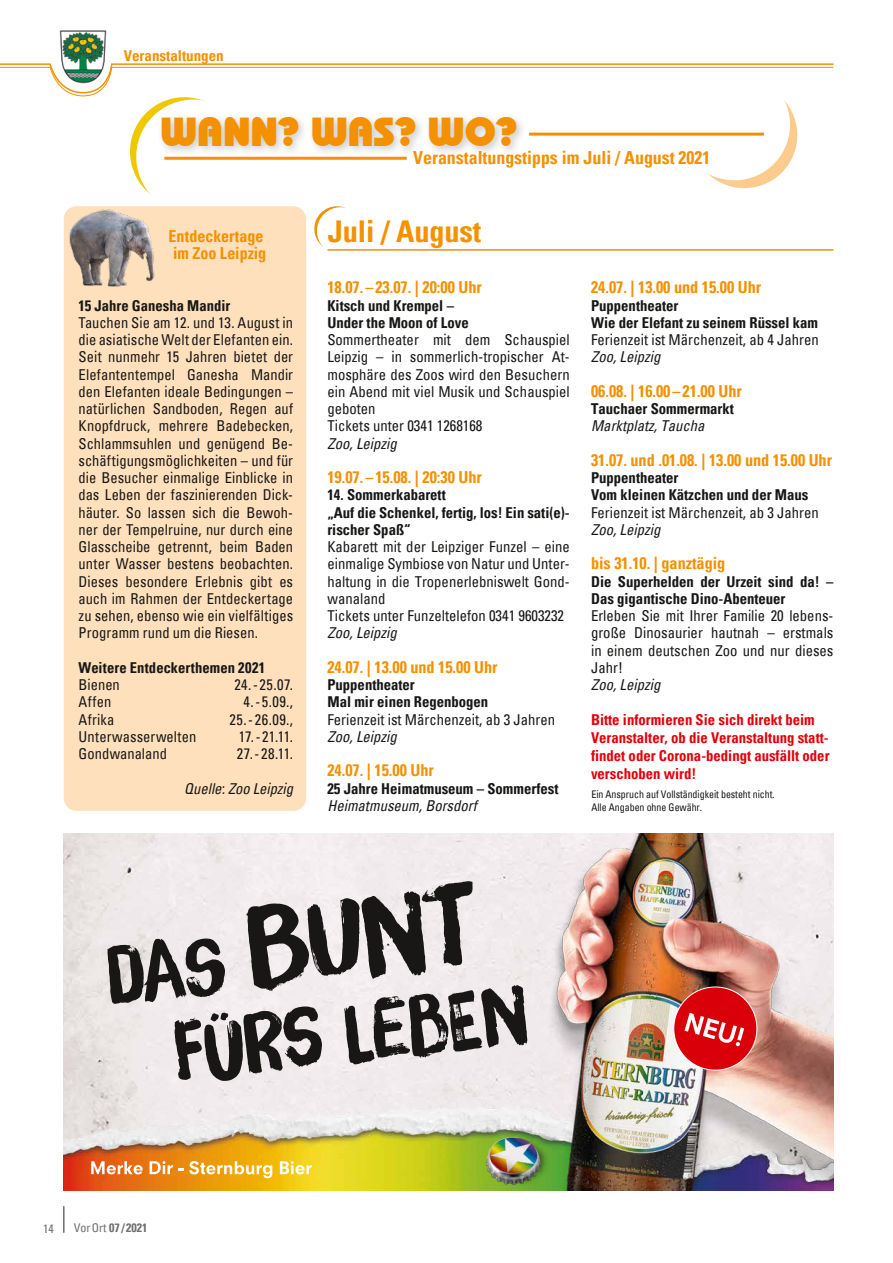
<style>
.page{position:relative;width:893px;height:1263px;background:#fff}
.page>*{position:absolute;margin:0;border:0;box-sizing:border-box;transform-origin:0 0}
.t1{font:800 40.35px "Bauhaus IT Cby BT";color:#f39100}
.t2{font:700 condensed 30px "Univers";color:#f39100}
.t3{font:700 condensed 18px "Univers";color:#f39100}
.t4{font:700 condensed 16.5px "Univers";color:#f39100}
.t5{font:condensed 15px/17.2px "Univers";color:#181716}
.t6{font:700 condensed 15px/17.2px "Univers";color:#181716}
.t7{font:italic condensed 15px "Univers";color:#181716}
.t8{font:700 condensed 15px/18px "Univers";color:#e3000b}
.t9{font:700 condensed 15px "Univers";color:#f39100}
.t10{font:700 condensed 12px "Univers";color:#6e6e6e}
.t11{font:condensed 12px "Univers";color:#6e6e6e}
.t12{font:condensed 10.5px/12.6px "Univers";letter-spacing:-.005em;color:#181716;scale:.95 1}
.s1{font-weight:400}
</style>
<div class="page">
<hr style="left:63px;top:1206px;width:2px;height:27px;background:#6e6e6e">
<img style="left:60px;top:30px;width:47px;height:31px">
<svg style="left:0;top:61px;width:834px;height:196px"></svg>
<hr style="left:327px;top:249px;width:506px;height:2px;background:#f39100">
<div style="left:64px;top:206px;width:242px;height:605px;background:#fee0bc;border-radius:13px"></div>
<img style="left:64px;top:833px;width:474px;height:358px">
<img style="left:538px;top:833px;width:295px;height:358px">
<img style="left:465px;top:1136px;width:103px;height:55px">
<div style="left:674px;top:987px;width:83px;height:83px;background:#da0009;border-radius:50%"></div>
<svg style="left:684px;top:1013px;width:60px;height:33px"></svg>
<svg style="left:91px;top:1161px;width:52px;height:13px"></svg>
<svg style="left:150px;top:1161px;width:33px;height:13px"></svg>
<svg style="left:189px;top:1161px;width:83px;height:17px"></svg>
<svg style="left:280px;top:1161px;width:32px;height:13px"></svg>
<svg style="left:107px;top:881px;width:420px;height:200px;background:#b1adae"></svg>
<img style="left:60px;top:205px;width:115px;height:86px">
<p class="t9" style="left:124px;top:46px;width:102px">Veranstaltungen</p>
<h1 class="t1" style="left:160px;top:107px;width:358px">WANN? WAS? WO?</h1>
<p class="t3" style="left:413px;top:147px;width:298px">Veranstaltungstipps im Juli / August 2021</p>
<p class="t4" style="left:169px;top:225px;width:97px">Entdeckertage</p>
<h2 class="t2" style="left:328px;top:212px;width:155px">Juli / August</h2>
<p class="t4" style="left:173px;top:243px;width:95px">im Zoo Leipzig</p>
<p class="t6" style="left:79px;top:296px;width:153px">15 Jahre Ganesha Mandir</p>
<p class="t5" style="left:79px;top:313px;width:216px;text-align:justify">Tauchen Sie am 12. und 13. August in die asiatische Welt der Elefanten ein.<br>Seit nunmehr 15 Jahren bietet der Elefantentempel Ganesha Mandir den Elefanten ideale Bedingungen – natürlichen Sandboden, Regen auf Knopfdruck, mehrere Badebecken, Schlammsuhlen und genügend Be&shy;schäftigungsmöglichkeiten – und für die Besucher einmalige Einblicke in das Leben der faszinierenden Dick&shy;häuter. So lassen sich die Bewoh&shy;ner der Tempelruine, nur durch eine Glasscheibe getrennt, beim Baden unter Wasser bestens beobachten.<br>Dieses besondere Erlebnis gibt es auch im Rahmen der Entdeckertage zu sehen, ebenso wie ein vielfältiges Programm rund um die Riesen.</p>
<p class="t6" style="left:79px;top:659px;width:188px">Weitere Entdeckerthemen 2021</p>
<p class="t5" style="left:79px;top:676px;width:43px">Bienen</p>
<p class="t5" style="left:235px;top:676px;width:60px">24.-25.07.</p>
<p class="t5" style="left:79px;top:693px;width:34px">Affen</p>
<p class="t5" style="left:243px;top:693px;width:51px">4.-5.09.,</p>
<p class="t5" style="left:79px;top:710px;width:37px">Afrika</p>
<p class="t5" style="left:229px;top:710px;width:65px">25.-26.09.,</p>
<p class="t5" style="left:79px;top:727px;width:119px">Unterwasserwelten</p>
<p class="t5" style="left:239px;top:727px;width:56px">17.- 21.11.</p>
<p class="t5" style="left:79px;top:745px;width:90px">Gondwanaland</p>
<p class="t5" style="left:237px;top:745px;width:58px">27.-28.11.</p>
<p class="t7" style="left:184px;top:778px;width:111px">Quelle: Zoo Leipzig</p>
<p class="t4" style="left:327px;top:277px;width:156px">18.07.– 23.07. | 20:00 Uhr</p>
<p class="t6" style="left:327px;top:296px;width:143px">Kitsch und Krempel –<br>Under the Moon of Love</p>
<p class="t5" style="left:327px;top:331px;width:244px">Sommertheater mit dem Schauspiel<br>Leipzig – in sommerlich-tropischer At&shy;mosphäre des Zoos wird den Besuchern ein Abend mit viel Musik und Schauspiel geboten<br>Tickets unter 0341 1268168</p>
<p class="t7" style="left:327px;top:433px;width:71px">Zoo, Leipzig</p>
<p class="t4" style="left:327px;top:467px;width:156px">19.07.– 15.08. | 20:30 Uhr</p>
<p class="t6" style="left:327px;top:486px;width:244px">14. Sommerkabarett<br>„Auf die Schenkel, fertig, los! Ein sati(e)- rischer Spaß“</p>
<p class="t5" style="left:327px;top:538px;width:244px">Kabarett mit der Leipziger Funzel – eine einmalige Symbiose von Natur und Unter&shy;haltung in die Tropenerlebniswelt Gond&shy;wanaland<br>Tickets unter Funzeltelefon 0341 9603232</p>
<p class="t7" style="left:327px;top:623px;width:71px">Zoo, Leipzig</p>
<p class="t4" style="left:327px;top:657px;width:172px">24.07. | 13.00 und 15.00 Uhr</p>
<p class="t6" style="left:327px;top:676px;width:162px">Puppentheater<br>Mal mir einen Regenbogen</p>
<p class="t5" style="left:327px;top:710px;width:229px">Ferienzeit ist Märchenzeit, ab 3 Jahren</p>
<p class="t7" style="left:327px;top:727px;width:71px">Zoo, Leipzig</p>
<p class="t4" style="left:327px;top:760px;width:108px">24.07. | 15.00 Uhr</p>
<p class="t6" style="left:327px;top:779px;width:233px">25 Jahre Heimatmuseum – Sommerfest</p>
<p class="t7" style="left:327px;top:796px;width:151px">Heimatmuseum, Borsdorf</p>
<p class="t4" style="left:591px;top:277px;width:172px">24.07. | 13.00 und 15.00 Uhr</p>
<p class="t6" style="left:591px;top:296px;width:229px">Puppentheater<br>Wie der Elefant zu seinem Rüssel kam</p>
<p class="t5" style="left:591px;top:331px;width:229px">Ferienzeit ist Märchenzeit, ab 4 Jahren</p>
<p class="t7" style="left:591px;top:347px;width:71px">Zoo, Leipzig</p>
<p class="t4" style="left:591px;top:381px;width:152px">06.08. | 16.00– 21.00 Uhr</p>
<p class="t6" style="left:591px;top:400px;width:144px">Tauchaer Sommermarkt</p>
<p class="t7" style="left:591px;top:416px;width:115px">Marktplatz, Taucha</p>
<p class="t4" style="left:591px;top:450px;width:243px">31.07. und .01.08. | 13.00 und 15.00 Uhr</p>
<p class="t6" style="left:591px;top:469px;width:219px">Puppentheater<br>Vom kleinen Kätzchen und der Maus</p>
<p class="t5" style="left:591px;top:503px;width:229px">Ferienzeit ist Märchenzeit, ab 3 Jahren</p>
<p class="t7" style="left:591px;top:520px;width:71px">Zoo, Leipzig</p>
<p class="t4" style="left:591px;top:553px;width:136px">bis 31.10. | ganztägig</p>
<p class="t6" style="left:591px;top:572px;width:244px">Die Superhelden der Urzeit sind da! –<br>Das gigantische Dino-Abenteuer</p>
<p class="t5" style="left:591px;top:607px;width:244px;text-align:justify">Erleben Sie mit Ihrer Familie 20 lebens&shy;große Dinosaurier hautnah – erstmals in einem deutschen Zoo und nur dieses Jahr!</p>
<p class="t7" style="left:591px;top:675px;width:71px">Zoo, Leipzig</p>
<p class="t8" style="left:591px;top:711px;width:240px">Bitte informieren Sie sich direkt beim Veranstalter, ob die Veranstaltung statt&shy;findet oder Corona-bedingt ausfällt oder verschoben wird!</p>
<p class="t12" style="left:591px;top:788px;width:194px">Ein Anspruch auf Vollständigkeit besteht nicht.<br>Alle Angaben ohne Gewähr.</p>
<p class="t11" style="left:43px;top:1221px;width:12px">14</p>
<p class="t10" style="left:74px;top:1221px;width:75px"><span class="s1">VorOrt</span> 07 / 2021</p>
</div>
